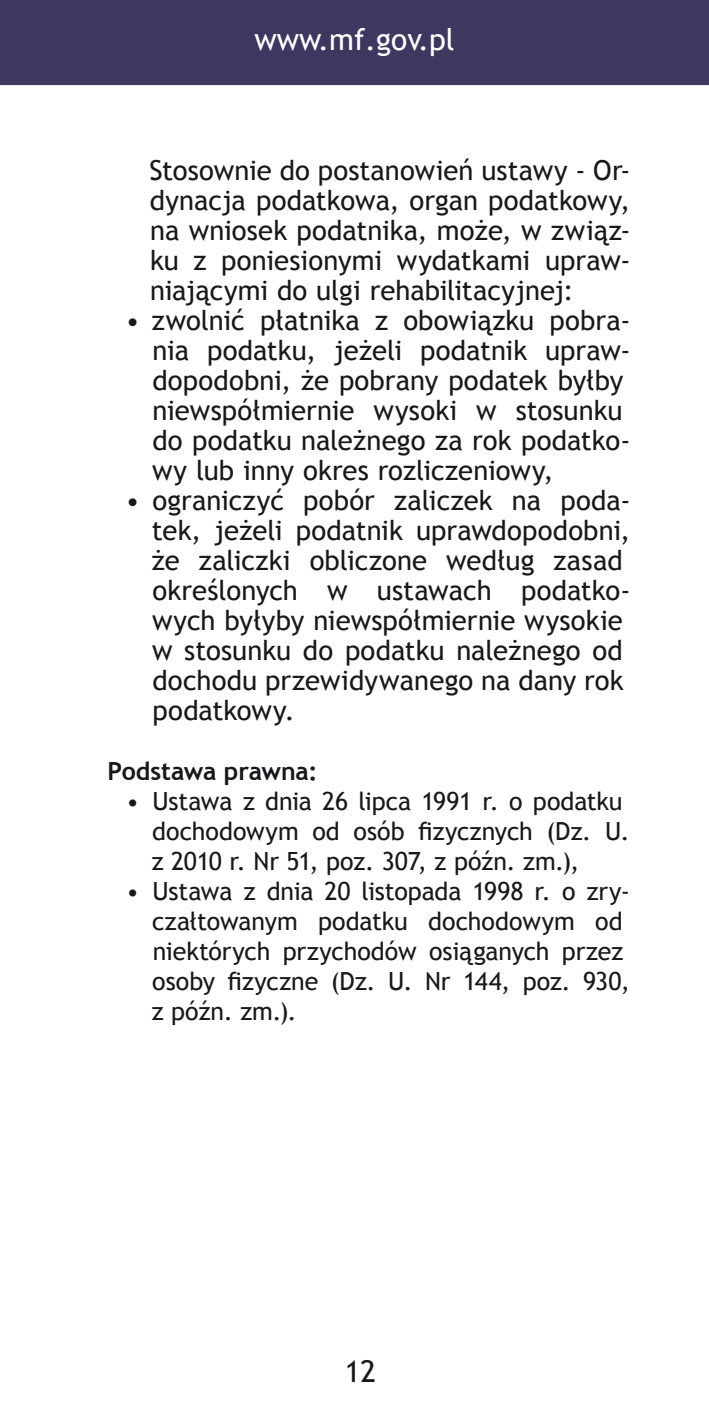
<style>
.page{position:relative;width:709px;height:1418px;background:#fff}
.page>*{position:absolute;margin:0;border:0;box-sizing:border-box;transform-origin:0 0}
.t1{font:30px "Trebuchet MS";color:#fff}
.t2{font:30px "Trebuchet MS";color:#1a171c}
.t3{font:27.5px/30px "Trebuchet MS";color:#1a171c}
.t4{font:25px/30px "Trebuchet MS";letter-spacing:-.005em;color:#1a171c}
.t5{font:700 25px "Trebuchet MS";letter-spacing:-.01em;color:#1a171c}
</style>
<div class="page">
<div style="left:0;top:0;width:709px;height:85px;background:#3e3861"></div>
<p class="t1" style="left:254px;top:22px;width:202px">www.mf.gov.pl</p>
<p class="t3" style="left:149px;top:156px;width:482px;text-align:justify">Stosownie do postanowień ustawy - Or&shy;dynacja podatkowa, organ podatkowy, na wniosek podatnika, może, w związ&shy;ku z poniesionymi wydatkami upraw&shy;niającymi do ulgi rehabilitacyjnej:</p>
<p class="t3" style="left:152px;top:306px;width:480px;text-indent:-27px">• zwolnić płatnika z obowiązku pobra&shy;nia podatku, jeżeli podatnik upraw&shy;dopodobni, że pobrany podatek byłby niewspółmiernie wysoki w stosunku do podatku należnego za rok podatko&shy;wy lub inny okres rozliczeniowy,</p>
<p class="t3" style="left:152px;top:486px;width:480px;text-indent:-26px">• ograniczyć pobór zaliczek na poda&shy;tek, jeżeli podatnik uprawdopodobni, że zaliczki obliczone według zasad określonych w ustawach podatko&shy;wych byłyby niewspółmiernie wysokie w stosunku do podatku należnego od dochodu przewidywanego na dany rok podatkowy.</p>
<p class="t5" style="left:107px;top:755px;width:212px">Podstawa prawna:</p>
<p class="t4" style="left:152px;top:786px;width:479px;text-indent:-26px">• Ustawa z dnia 26 lipca 1991 r. o podatku dochodowym od osób fizycznych (Dz. U. z 2010 r. Nr 51, poz. 307, z późn. zm.),</p>
<p class="t4" style="left:152px;top:876px;width:479px;text-indent:-26px">• Ustawa z dnia 20 listopada 1998 r. o zry&shy;czałtowanym podatku dochodowym od niektórych przychodów osiąganych przez osoby fizyczne (Dz. U. Nr 144, poz. 930, z późn. zm.).</p>
<p class="t2" style="left:345px;top:1353px;width:33px">12</p>
</div>
